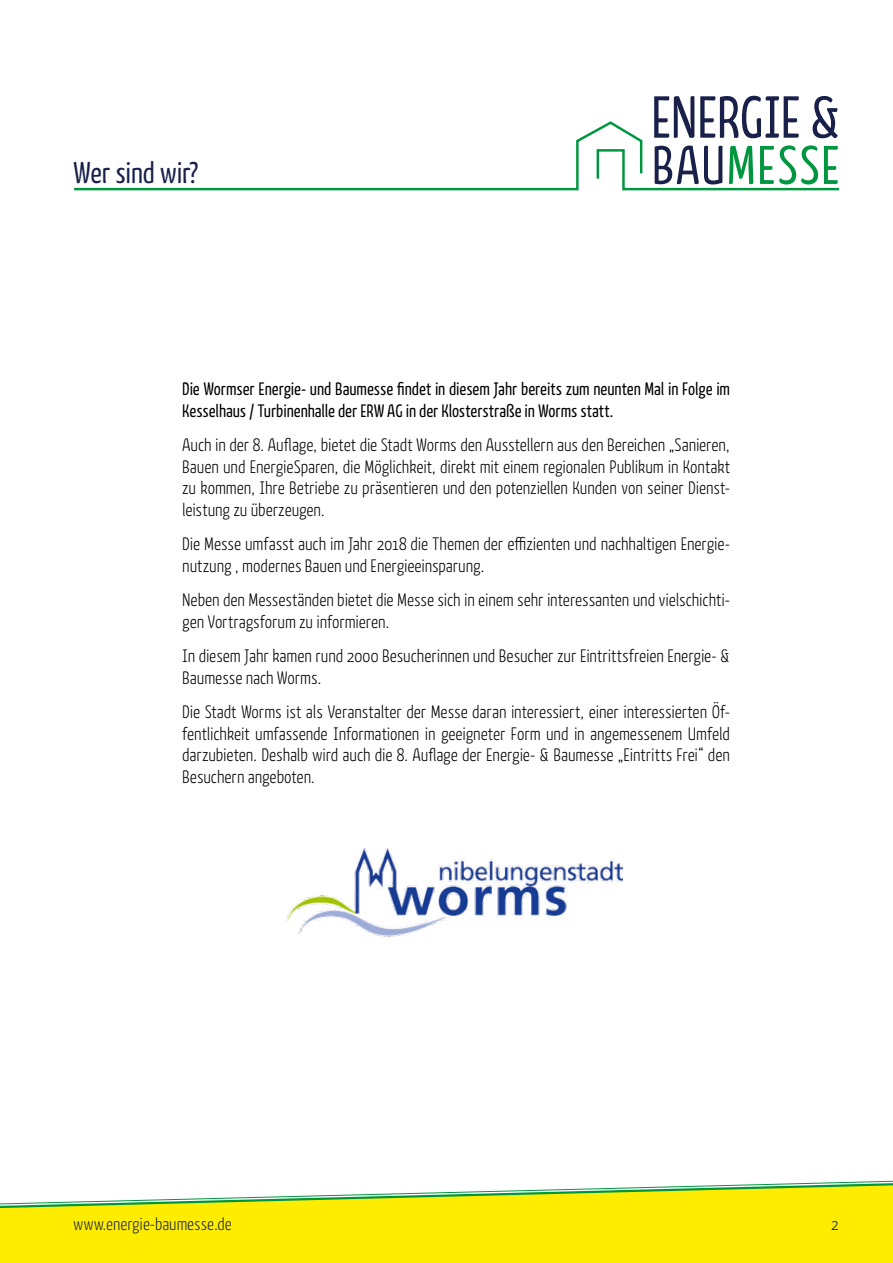
<style>
.page{position:relative;width:893px;height:1263px;background:#fff}
.page>*{position:absolute;margin:0;border:0;box-sizing:border-box;transform-origin:0 0}
.t1{font:59.1px "Kava Pro";letter-spacing:-.01em;color:#19204a}
.t2{font:54.3px "Kava Pro";letter-spacing:.02em;color:#00963f}
.t3{font:30px "Kava Pro";letter-spacing:-.01em;color:#19204a}
.t4{font:300 18px/21.6px "Kava Pro";letter-spacing:-.005em;color:#000}
.t5{font:18px/21.6px "Kava Pro";letter-spacing:-.005em;color:#000}
.t6{font:300 17.55px "Kava Pro";color:#19204a}
.s1{color:#19204a}
</style>
<div class="page">
<svg style="left:0;top:1182px;width:893px;height:81px"></svg>
<svg style="left:74px;top:121px;width:766px;height:70px"></svg>
<img style="left:286px;top:848px;width:336px;height:89px">
<h3 class="t3" style="left:73px;top:154px;width:127px">Wer sind wir?</h3>
<h1 class="t1" style="left:651px;top:80px;width:191px">ENERGIE &amp;</h1>
<h2 class="t2" style="left:652px;top:131px;width:189px"><span class="s1">BAU</span>MESSE</h2>
<p class="t5" style="left:182px;top:377px;width:549px">Die Wormser Energie- und Baumesse findet in diesem Jahr bereits zum neunten Mal in Folge im<br>Kesselhaus / Turbinenhalle der ERW AG in der Klosterstraße in Worms statt.</p>
<p class="t4" style="left:182px;top:433px;width:549px;text-align:justify">Auch in der 8. Auflage, bietet die Stadt Worms den Ausstellern aus den Bereichen „Sanieren, Bauen und EnergieSparen, die Möglichkeit, direkt mit einem regionalen Publikum in Kontakt zu kommen, Ihre Betriebe zu präsentieren und den potenziellen Kunden von seiner Dienst&shy;leistung zu überzeugen.</p>
<p class="t4" style="left:182px;top:532px;width:549px">Die Messe umfasst auch im Jahr 2018 die Themen der effizienten und nachhaltigen Energie&shy;nutzung , modernes Bauen und Energieeinsparung.</p>
<p class="t4" style="left:182px;top:588px;width:549px">Neben den Messeständen bietet die Messe sich in einem sehr interessanten und vielschichti&shy;gen Vortragsforum zu informieren.</p>
<p class="t4" style="left:182px;top:644px;width:549px">In diesem Jahr kamen rund 2000 Besucherinnen und Besucher zur Eintrittsfreien Energie- &amp;<br>Baumesse nach Worms.</p>
<p class="t4" style="left:182px;top:700px;width:549px;text-align:justify">Die Stadt Worms ist als Veranstalter der Messe daran interessiert, einer interessierten Öf&shy;fentlichkeit umfassende Informationen in geeigneter Form und in angemessenem Umfeld darzubieten. Deshalb wird auch die 8. Auflage der Energie- &amp; Baumesse „Eintritts Frei“ den Besuchern angeboten.</p>
<p class="t6" style="left:73px;top:1212px;width:160px">www.energie-baumesse.de</p>
<p class="t6" style="left:831px;top:1212px;width:9px">2</p>
</div>
